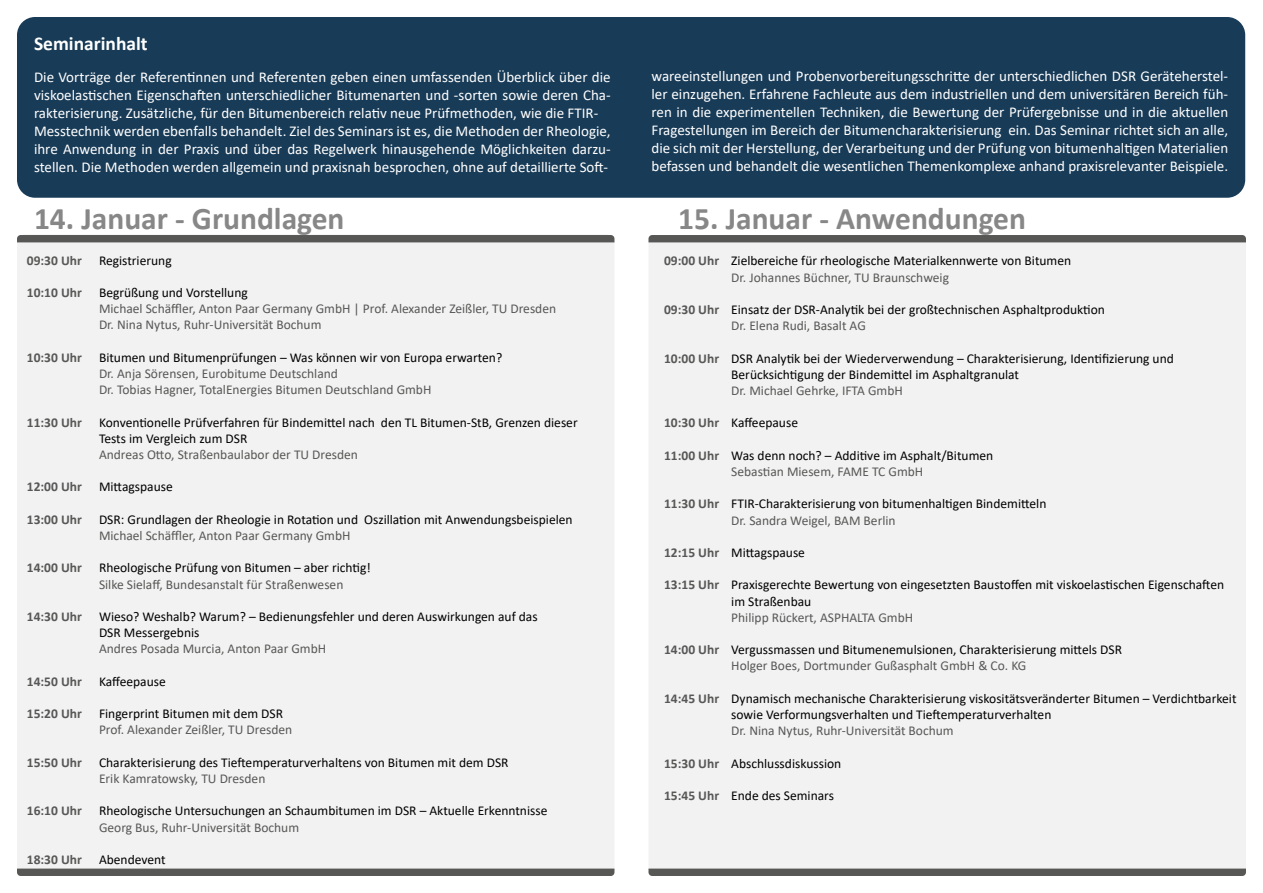
<style>
.page{position:relative;width:1263px;height:893px;background:#fff}
.page>*{position:absolute;margin:0;border:0;box-sizing:border-box;transform-origin:0 0}
.t1{font:700 31.5px "Calibri";color:#878787}
.t2{font:700 19.5px "Calibri";color:#fff}
.t3{font:15px/18px "Calibri";color:#fff}
.t4{font:13.5px/16.2px "Calibri";color:#000}
.t5{font:13.5px/16.2px "Calibri";color:#575756}
.t6{font:700 13.5px "Calibri";color:#575756}
</style>
<div class="page">
<div style="left:17px;top:234px;width:597px;height:642px;background:#f2f2f2;border-radius:9px"></div>
<div style="left:17px;top:235px;width:597px;height:7px;background:#575756"></div>
<div style="left:648px;top:235px;width:598px;height:641px;background:#f2f2f2;border-radius:9px"></div>
<div style="left:648px;top:235px;width:598px;height:7px;background:#575756"></div>
<div style="left:17px;top:17px;width:1228px;height:181px;background:#183b57;border-radius:18px"></div>
<div style="left:648px;top:869px;width:598px;height:7px;background:#575756"></div>
<div style="left:17px;top:869px;width:597px;height:7px;background:#575756"></div>
<h2 class="t2" style="left:34px;top:30px;width:115px">Seminarinhalt</h2>
<p class="t3" style="left:34px;top:68px;width:578px">Die Vorträge der Referentinnen und Referenten geben einen umfassenden Überblick über die viskoelastischen Eigenschaften unterschiedlicher Bitumenarten und -sorten sowie deren Cha&shy;rakterisierung. Zusätzliche, für den Bitumenbereich relativ neue Prüfmethoden, wie die FTIR-Messtechnik werden ebenfalls behandelt. Ziel des Seminars ist es, die Methoden der Rheologie, ihre Anwendung in der Praxis und über das Regelwerk hinausgehende Möglichkeiten darzu&shy;stellen. Die Methoden werden allgemein und praxisnah besprochen, ohne auf detaillierte Soft-</p>
<p class="t3" style="left:651px;top:67px;width:578px;text-align:justify">wareeinstellungen und Probenvorbereitungsschritte der unterschiedlichen DSR Geräteherstel&shy;ler einzugehen. Erfahrene Fachleute aus dem industriellen und dem universitären Bereich füh&shy;ren in die experimentellen Techniken, die Bewertung der Prüfergebnisse und in die aktuellen Fragestellungen im Bereich der Bitumencharakterisierung ein. Das Seminar richtet sich an alle, die sich mit der Herstellung, der Verarbeitung und der Prüfung von bitumenhaltigen Materialien befassen und behandelt die wesentlichen Themenkomplexe anhand praxisrelevanter Beispiele.</p>
<h1 class="t1" style="left:34px;top:196px;width:312px">14. Januar - Grundlagen</h1>
<p class="t6" style="left:27px;top:251px;width:57px">09:30 Uhr</p>
<p class="t6" style="left:27px;top:283px;width:57px">10:10 Uhr</p>
<p class="t6" style="left:27px;top:348px;width:57px">10:30 Uhr</p>
<p class="t6" style="left:27px;top:413px;width:57px">11:30 Uhr</p>
<p class="t6" style="left:27px;top:477px;width:57px">12:00 Uhr</p>
<p class="t6" style="left:27px;top:510px;width:57px">13:00 Uhr</p>
<p class="t6" style="left:27px;top:558px;width:57px">14:00 Uhr</p>
<p class="t6" style="left:27px;top:607px;width:57px">14:30 Uhr</p>
<p class="t6" style="left:27px;top:672px;width:57px">14:50 Uhr</p>
<p class="t6" style="left:27px;top:704px;width:57px">15:20 Uhr</p>
<p class="t6" style="left:27px;top:753px;width:57px">15:50 Uhr</p>
<p class="t6" style="left:27px;top:801px;width:57px">16:10 Uhr</p>
<p class="t6" style="left:27px;top:850px;width:57px">18:30 Uhr</p>
<p class="t4" style="left:99px;top:252px;width:74px">Registrierung</p>
<p class="t4" style="left:99px;top:284px;width:150px">Begrüßung und Vorstellung</p>
<p class="t5" style="left:99px;top:300px;width:459px">Michael Schäffler, Anton Paar Germany GmbH | Prof. Alexander Zeißler, TU Dresden<br>Dr. Nina Nytus, Ruhr-Universität Bochum</p>
<p class="t4" style="left:99px;top:349px;width:405px">Bitumen und Bitumenprüfungen – Was können wir von Europa erwarten?</p>
<p class="t5" style="left:99px;top:365px;width:334px">Dr. Anja Sörensen, Eurobitume Deutschland<br>Dr. Tobias Hagner, TotalEnergies Bitumen Deutschland GmbH</p>
<p class="t4" style="left:99px;top:414px;width:480px">Konventionelle Prüfverfahren für Bindemittel nach den TL Bitumen-StB, Grenzen dieser<br>Tests im Vergleich zum DSR</p>
<p class="t5" style="left:99px;top:446px;width:261px">Andreas Otto, Straßenbaulabor der TU Dresden</p>
<p class="t4" style="left:99px;top:478px;width:75px">Mittagspause</p>
<p class="t4" style="left:99px;top:511px;width:475px">DSR: Grundlagen der Rheologie in Rotation und Oszillation mit Anwendungsbeispielen</p>
<p class="t5" style="left:99px;top:527px;width:253px">Michael Schäffler, Anton Paar Germany GmbH</p>
<p class="t4" style="left:99px;top:559px;width:273px">Rheologische Prüfung von Bitumen – aber richtig!</p>
<p class="t5" style="left:99px;top:576px;width:246px">Silke Sielaff, Bundesanstalt für Straßenwesen</p>
<p class="t4" style="left:99px;top:608px;width:440px">Wieso? Weshalb? Warum? – Bedienungsfehler und deren Auswirkungen auf das<br>DSR Messergebnis</p>
<p class="t5" style="left:99px;top:640px;width:229px">Andres Posada Murcia, Anton Paar GmbH</p>
<p class="t4" style="left:99px;top:673px;width:68px">Kaffeepause</p>
<p class="t4" style="left:99px;top:705px;width:186px">Fingerprint Bitumen mit dem DSR</p>
<p class="t5" style="left:99px;top:721px;width:195px">Prof. Alexander Zeißler, TU Dresden</p>
<p class="t4" style="left:99px;top:754px;width:411px">Charakterisierung des Tieftemperaturverhaltens von Bitumen mit dem DSR</p>
<p class="t5" style="left:99px;top:770px;width:168px">Erik Kamratowsky, TU Dresden</p>
<p class="t4" style="left:99px;top:802px;width:450px">Rheologische Untersuchungen an Schaumbitumen im DSR – Aktuelle Erkenntnisse</p>
<p class="t5" style="left:99px;top:819px;width:202px">Georg Bus, Ruhr-Universität Bochum</p>
<p class="t4" style="left:99px;top:851px;width:68px">Abendevent</p>
<h1 class="t1" style="left:678px;top:196px;width:349px">15. Januar - Anwendungen</h1>
<p class="t6" style="left:664px;top:251px;width:57px">09:00 Uhr</p>
<p class="t6" style="left:664px;top:300px;width:57px">09:30 Uhr</p>
<p class="t6" style="left:664px;top:348px;width:57px">10:00 Uhr</p>
<p class="t6" style="left:664px;top:413px;width:57px">10:30 Uhr</p>
<p class="t6" style="left:664px;top:446px;width:57px">11:00 Uhr</p>
<p class="t6" style="left:664px;top:494px;width:57px">11:30 Uhr</p>
<p class="t6" style="left:664px;top:543px;width:57px">12:15 Uhr</p>
<p class="t6" style="left:664px;top:575px;width:57px">13:15 Uhr</p>
<p class="t6" style="left:664px;top:640px;width:57px">14:00 Uhr</p>
<p class="t6" style="left:664px;top:689px;width:57px">14:45 Uhr</p>
<p class="t6" style="left:664px;top:753px;width:57px">15:30 Uhr</p>
<p class="t6" style="left:664px;top:786px;width:57px">15:45 Uhr</p>
<p class="t4" style="left:731px;top:252px;width:341px">Zielbereiche für rheologische Materialkennwerte von Bitumen</p>
<p class="t5" style="left:731px;top:269px;width:219px">Dr. Johannes Büchner, TU Braunschweig</p>
<p class="t4" style="left:731px;top:301px;width:375px">Einsatz der DSR-Analytik bei der großtechnischen Asphaltproduktion</p>
<p class="t5" style="left:731px;top:317px;width:136px">Dr. Elena Rudi, Basalt AG</p>
<p class="t4" style="left:731px;top:350px;width:444px">DSR Analytik bei der Wiederverwendung – Charakterisierung, Identifizierung und<br>Berücksichtigung der Bindemittel im Asphaltgranulat</p>
<p class="t5" style="left:731px;top:382px;width:173px">Dr. Michael Gehrke, IFTA GmbH</p>
<p class="t4" style="left:731px;top:414px;width:68px">Kaffeepause</p>
<p class="t4" style="left:731px;top:447px;width:263px">Was denn noch? – Additive im Asphalt/Bitumen</p>
<p class="t5" style="left:731px;top:463px;width:194px">Sebastian Miesem, FAME TC GmbH</p>
<p class="t4" style="left:731px;top:495px;width:317px">FTIR-Charakterisierung von bitumenhaltigen Bindemitteln</p>
<p class="t5" style="left:731px;top:512px;width:166px">Dr. Sandra Weigel, BAM Berlin</p>
<p class="t4" style="left:731px;top:544px;width:75px">Mittagspause</p>
<p class="t4" style="left:731px;top:576px;width:494px">Praxisgerechte Bewertung von eingesetzten Baustoffen mit viskoelastischen Eigenschaften im Straßenbau</p>
<p class="t5" style="left:731px;top:609px;width:183px">Philipp Rückert, ASPHALTA GmbH</p>
<p class="t4" style="left:731px;top:641px;width:392px">Vergussmassen und Bitumenemulsionen, Charakterisierung mittels DSR</p>
<p class="t5" style="left:731px;top:657px;width:297px">Holger Boes, Dortmunder Gußasphalt GmbH &amp; Co. KG</p>
<p class="t4" style="left:731px;top:690px;width:507px">Dynamisch mechanische Charakterisierung viskositätsveränderter Bitumen – Verdichtbarkeit sowie Verformungsverhalten und Tieftemperaturverhalten</p>
<p class="t5" style="left:731px;top:722px;width:224px">Dr. Nina Nytus, Ruhr-Universität Bochum</p>
<p class="t4" style="left:731px;top:755px;width:112px">Abschlussdiskussion</p>
<p class="t4" style="left:731px;top:787px;width:104px">Ende des Seminars</p>
</div>
